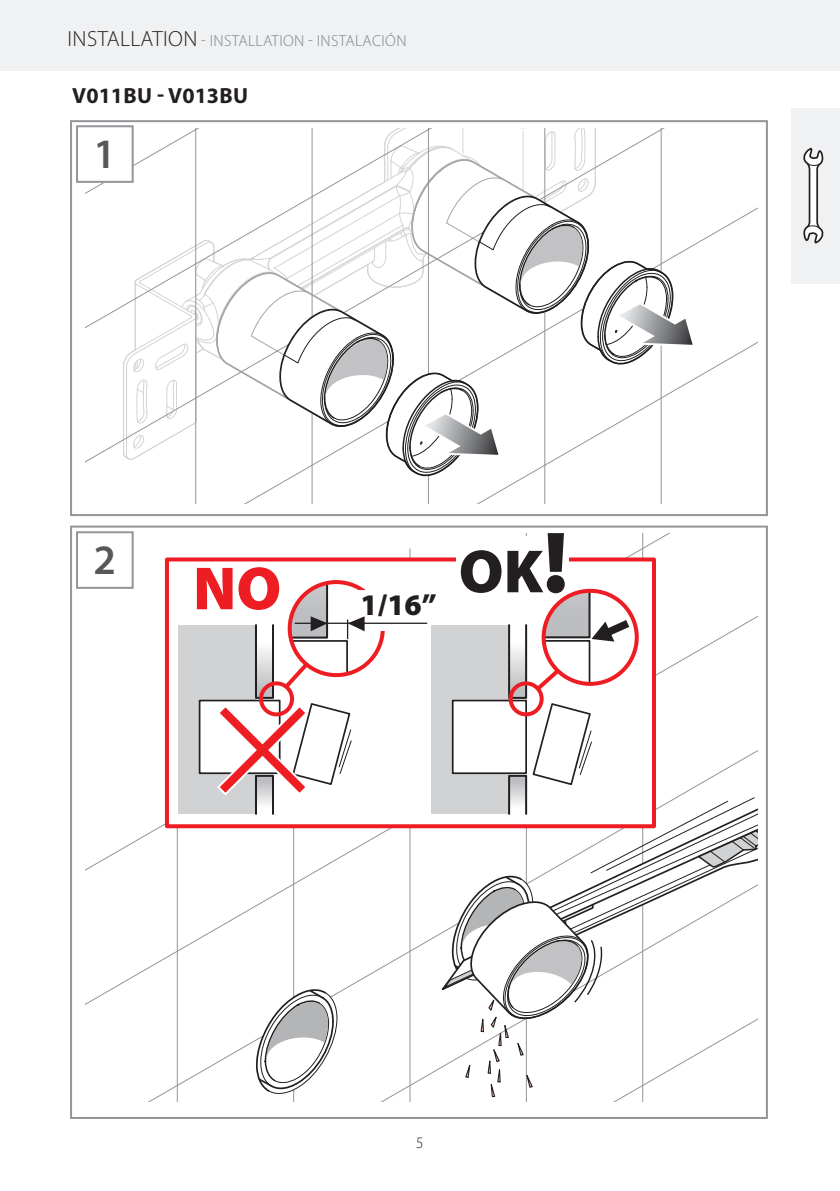
<style>
.page{position:relative;width:840px;height:1191px;background:#fff}
.page>*{position:absolute;margin:0;border:0;box-sizing:border-box;transform-origin:0 0}
.t1{font:900 61.4px "Myriad Pro";color:#231f20}
.t2{font:900 61.4px "Myriad Pro";color:#ee1d23}
.t3{font:600 42px "Myriad Pro";color:#57585a}
.t4{font:900 30px "Myriad Pro";color:#231f20}
.Titolo{font:700 22px "Myriad Pro";letter-spacing:.01em;color:#231f20}
.Titolo-2{font:300 16px "Myriad Pro";letter-spacing:.02em;color:#808285}
.t5{font:300 16px "Myriad Pro";color:#231f20;scale:.94 1}
.s1{font-size:22px;color:#231f20}
.s2{font-size:87.8px}
</style>
<div class="page">
<div style="left:0;top:0;width:839px;height:71px;background:#f0f1f2"></div>
<div style="left:790px;top:108px;width:49px;height:175px;background:#f0f1f2"></div>
<svg style="left:803px;top:147px;width:20px;height:97px"></svg>
<div style="left:70px;top:120px;width:697px;height:396px;border:2px solid #939598"></div>
<svg style="left:85px;top:328px;width:671px;height:175px"></svg>
<svg style="left:123px;top:128px;width:573px;height:354px"></svg>
<svg style="left:85px;top:748px;width:671px;height:134px"></svg>
<svg style="left:85px;top:882px;width:355px;height:134px"></svg>
<svg style="left:149px;top:1016px;width:495px;height:85px"></svg>
<svg style="left:246px;top:909px;width:91px;height:192px"></svg>
<svg style="left:440px;top:796px;width:316px;height:301px"></svg>
<div style="left:167px;top:559px;width:486px;height:267px;background:#fff"></div>
<div style="left:165px;top:557px;width:490px;height:271px;border:4px solid #ee1d23"></div>
<div style="left:431px;top:625px;width:78px;height:188px;background:#d1d2d4"></div>
<div style="left:452px;top:700px;width:74px;height:73px;background:#fff"></div>
<div style="left:451px;top:699px;width:75px;height:75px;border:2px solid #231f20"></div>
<svg style="left:511px;top:649px;width:13px;height:47px"></svg>
<div style="left:508px;top:624px;width:19px;height:75px;border:2px solid #231f20"></div>
<svg style="left:511px;top:778px;width:13px;height:26px"></svg>
<div style="left:508px;top:775px;width:19px;height:40px;border:2px solid #231f20"></div>
<svg style="left:531px;top:702px;width:61px;height:83px"></svg>
<div style="left:178px;top:625px;width:78px;height:188px;background:#d1d2d4"></div>
<div style="left:199px;top:700px;width:80px;height:73px;background:#fff"></div>
<div style="left:199px;top:699px;width:81px;height:75px;border:2px solid #231f20"></div>
<svg style="left:258px;top:649px;width:13px;height:47px"></svg>
<div style="left:255px;top:624px;width:19px;height:75px;border:2px solid #231f20"></div>
<svg style="left:258px;top:797px;width:13px;height:7px"></svg>
<div style="left:255px;top:775px;width:19px;height:40px;border:2px solid #231f20"></div>
<div style="left:259px;top:681px;width:35px;height:35px;border:4px solid #ee1d23;border-radius:50%"></div>
<div style="left:508px;top:681px;width:35px;height:35px;border:4px solid #ee1d23;border-radius:50%"></div>
<svg style="left:532px;top:591px;width:97px;height:103px"></svg>
<div style="left:541px;top:589px;width:97px;height:97px;border:4px solid #ee1d23;border-radius:50%"></div>
<div style="left:456px;top:536px;width:113px;height:39px;background:#fff"></div>
<svg style="left:215px;top:702px;width:137px;height:95px"></svg>
<svg style="left:280px;top:582px;width:84px;height:110px"></svg>
<hr style="left:295px;top:622px;width:131px;height:2px;background:#231f20">
<div style="left:76px;top:125px;width:58px;height:58px;background:#fff;border:2px solid #939598"></div>
<div style="left:76px;top:531px;width:58px;height:58px;background:#fff;border:2px solid #939598"></div>
<p class="Titolo-2" style="left:67px;top:32px;width:340px"><span class="s1">INSTALLATION</span> - INSTALLATION - INSTALACIÓN</p>
<p class="Titolo" style="left:72px;top:81px;width:177px">V011BU - V013BU</p>
<p class="t3" style="left:93px;top:127px;width:24px">1</p>
<p class="t3" style="left:93px;top:533px;width:24px">2</p>
<p class="t2" style="left:193px;top:553px;width:90px">NO</p>
<p class="t4" style="left:360px;top:588px;width:78px">1/16”</p>
<p class="t1" style="left:458px;top:536px;width:111px">OK<span class="s2">!</span></p>
<p class="t5" style="left:416px;top:1133px;width:9px">5</p>
</div>
